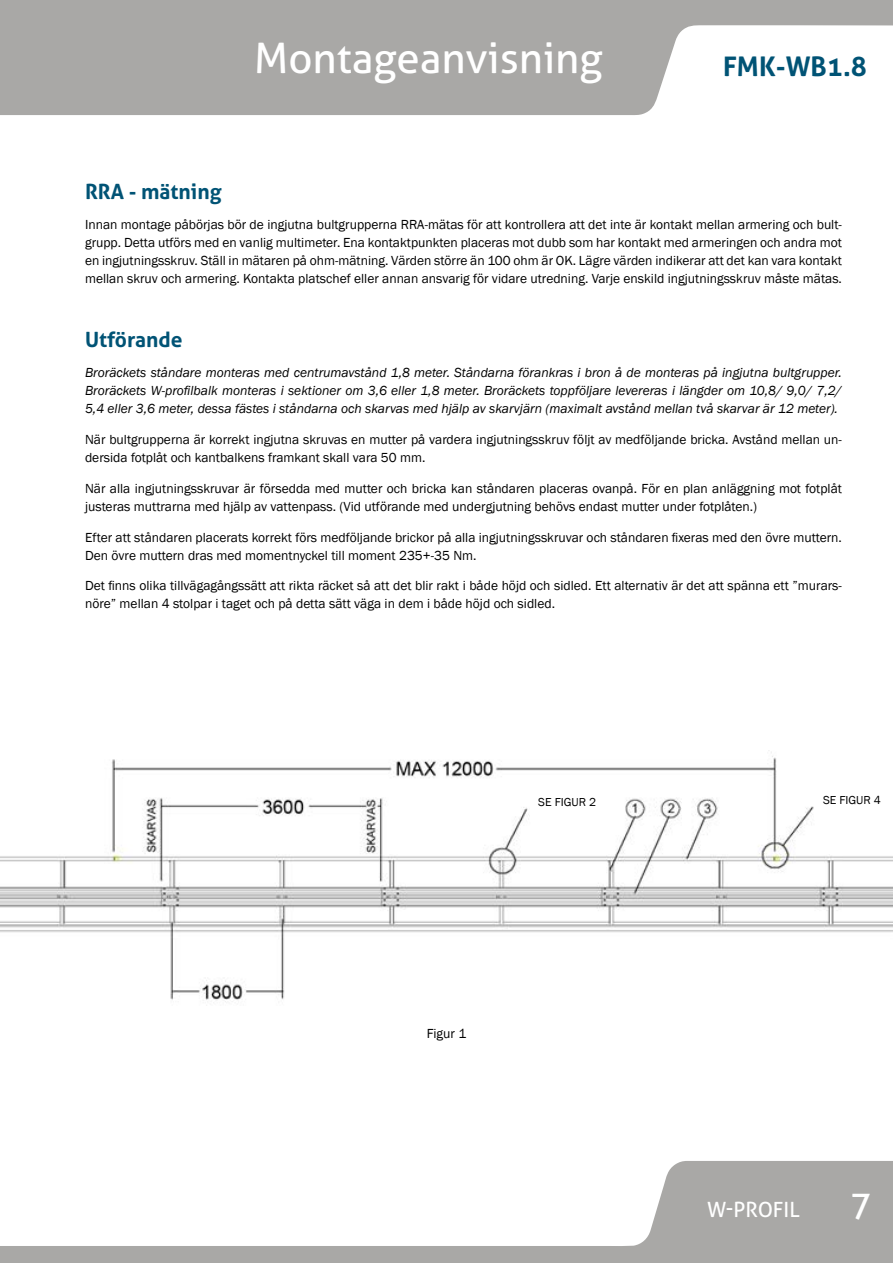
<style>
.page{position:relative;width:893px;height:1263px;background:#fff}
.page>*{position:absolute;margin:0;border:0;box-sizing:border-box;transform-origin:0 0}
.t1{font:42px "Aller";color:#fff}
.t2{font:36px "Aller";color:#fff}
.t3{font:700 27px "Aller";color:#005375}
.t4{font:700 21px "Aller";color:#005375}
.t5{font:21px "Aller";color:#fff}
.t6{font:13.5px/18px "Franklin Gothic";color:#000}
.t7{font:italic 13.5px/18px "Franklin Gothic";color:#000;text-align:justify}
.t8{font:11.85px "Franklin Gothic";color:#000}
</style>
<div class="page">
<img style="left:1px;top:750px;width:892px;height:252px">
<div style="left:530px;top:791px;width:72px;height:30px;background:#fff"></div>
<div style="left:814px;top:789px;width:73px;height:31px;background:#fff"></div>
<svg style="left:0;top:0;width:893px;height:115px;fill:#a9a8a6"></svg>
<svg style="left:0;top:1161px;width:893px;height:102px"></svg>
<div style="left:193px;top:7px;width:408px;height:106px;background:#a9a8a6"></div>
<div style="left:690px;top:1195px;width:138px;height:64px;background:#a9a8a6"></div>
<h1 class="t1" style="left:255px;top:33px;width:269px">Rörprofilräcke</h1>
<h1 class="t1" style="left:254px;top:33px;width:350px">Montageanvisning</h1>
<h3 class="t3" style="left:723px;top:49px;width:145px">FMK-WB1.8</h3>
<h3 class="t4" style="left:85px;top:178px;width:138px">RRA - mätning</h3>
<p class="t6" style="left:85px;top:216px;width:758px;text-align:justify">Innan montage påbörjas bör de ingjutna bultgrupperna RRA-mätas för att kontrollera att det inte är kontakt mellan armering och bult&shy;grupp. Detta utförs med en vanlig multimeter. Ena kontaktpunkten placeras mot dubb som har kontakt med armeringen och andra mot en ingjutningsskruv. Ställ in mätaren på ohm-mätning. Värden större än 100 ohm är OK. Lägre värden indikerar att det kan vara kontakt mellan skruv och armering. Kontakta platschef eller annan ansvarig för vidare utredning. Varje enskild ingjutningsskruv måste mätas.</p>
<h3 class="t4" style="left:85px;top:326px;width:99px">Utförande</h3>
<p class="t7" style="left:85px;top:364px;width:758px">Broräckets ståndare monteras med centrumavstånd 1,8 meter. Ståndarna förankras i bron å de monteras på ingjutna bultgrupper.<br>Broräckets W-profilbalk monteras i sektioner om 3,6 eller 1,8 meter. Broräckets toppföljare levereras i längder om 10,8/ 9,0/ 7,2/ 5,4 eller 3,6 meter, dessa fästes i ståndarna och skarvas med hjälp av skarvjärn (maximalt avstånd mellan två skarvar är 12 meter).</p>
<p class="t6" style="left:85px;top:431px;width:758px">När bultgrupperna är korrekt ingjutna skruvas en mutter på vardera ingjutningsskruv följt av medföljande bricka. Avstånd mellan un&shy;dersida fotplåt och kantbalkens framkant skall vara 50 mm.</p>
<p class="t6" style="left:85px;top:480px;width:758px">När alla ingjutningsskruvar är försedda med mutter och bricka kan ståndaren placeras ovanpå. För en plan anläggning mot fotplåt justeras muttrarna med hjälp av vattenpass. (Vid utförande med undergjutning behövs endast mutter under fotplåten.)</p>
<p class="t6" style="left:85px;top:528px;width:758px">Efter att ståndaren placerats korrekt förs medföljande brickor på alla ingjutningsskruvar och ståndaren fixeras med den övre muttern.<br>Den övre muttern dras med momentnyckel till moment 235+-35 Nm.</p>
<p class="t6" style="left:85px;top:577px;width:758px">Det finns olika tillvägagångssätt att rikta räcket så att det blir rakt i både höjd och sidled. Ett alternativ är det att spänna ett ”murars&shy;nöre” mellan 4 stolpar i taget och på detta sätt väga in dem i både höjd och sidled.</p>
<p class="t8" style="left:538px;top:795px;width:59px">SE FIGUR 2</p>
<p class="t8" style="left:823px;top:793px;width:59px">SE FIGUR 4</p>
<p class="t6" style="left:427px;top:1025px;width:41px">Figur 1</p>
<h3 class="t5" style="left:708px;top:1197px;width:108px">RÖRPROFIL</h3>
<h3 class="t5" style="left:707px;top:1197px;width:94px">W-PROFIL</h3>
<h2 class="t2" style="left:850px;top:1182px;width:23px">7</h2>
</div>
